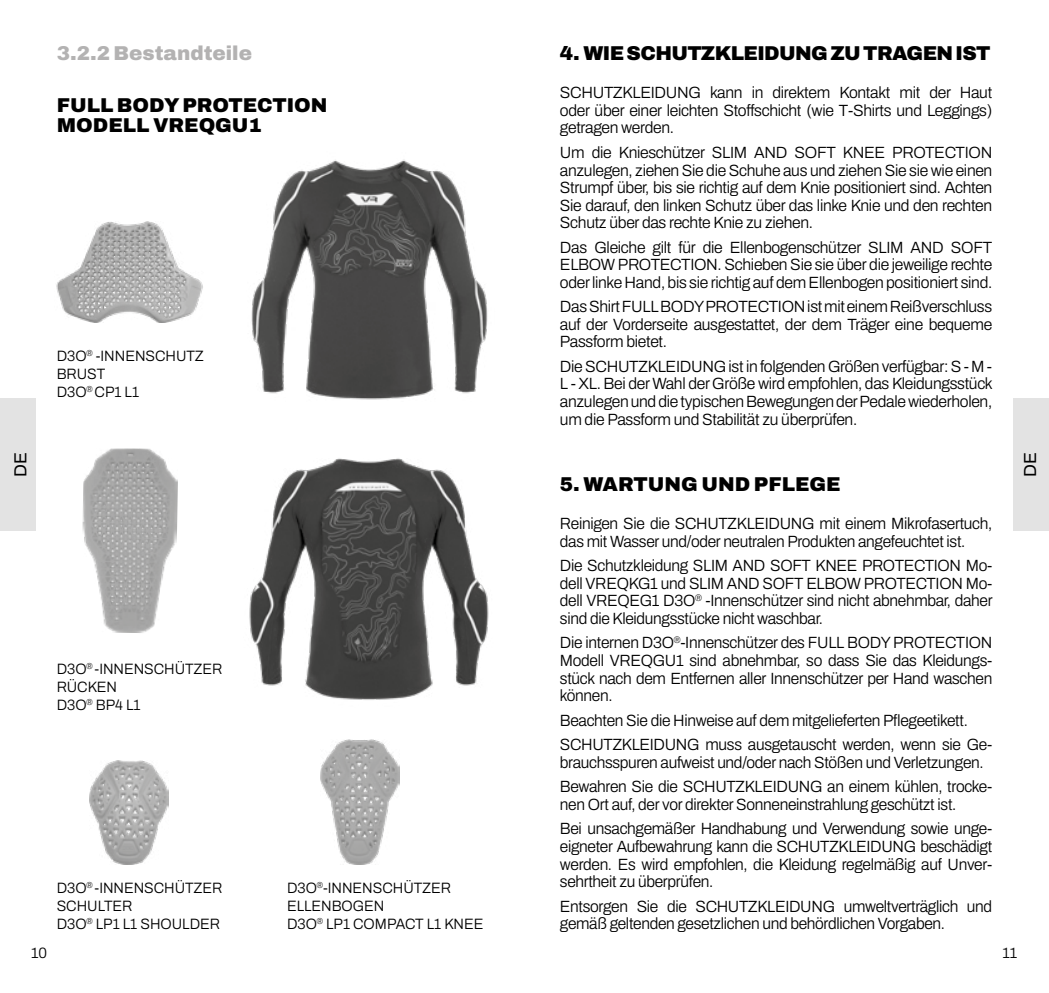
<style>
.page{position:relative;width:1049px;height:993px;background:#fff}
.page>*{position:absolute;margin:0;border:0;box-sizing:border-box;transform-origin:0 0}
.t1{font:900 20px/20px "Archivo";color:#000}
.t2{font:900 20px "Archivo";letter-spacing:-.03em;color:#000}
.t3{font:900 20px "Archivo";color:#b3b2b2}
.t4{font:600 17.5px "Archivo";color:#000}
.t5{font:600 16.25px/17.5px "Archivo";letter-spacing:-.02em;color:#000;scale:.96 1}
.t6{font:600 16.25px/17.5px "Archivo";letter-spacing:-.02em;color:#000;text-align:justify}
.t7{font:600 15px/18px "Archivo";color:#000;scale:.95 1}
.t8{font:600 15px "Archivo";color:#000}
</style>
<div class="page">
<div style="left:1014px;top:398px;width:35px;height:132px;background:#e3e3e3"></div>
<div style="left:0;top:398px;width:35px;height:132px;background:#e3e3e3"></div>
<img style="left:249px;top:458px;width:240px;height:242px">
<img style="left:251px;top:159px;width:237px;height:241px">
<img style="left:56px;top:221px;width:147px;height:102px">
<img style="left:320px;top:739px;width:79px;height:124px">
<img style="left:82px;top:448px;width:96px;height:185px">
<img style="left:89px;top:760px;width:79px;height:103px">
<p class="t3" style="left:57px;top:38px;width:197px">3.2.2 Bestandteile</p>
<p class="t2" style="left:560px;top:38px;width:432px">4. WIE SCHUTZKLEIDUNG ZU TRAGEN IST</p>
<p class="t6" style="left:560px;top:84px;width:434px">SCHUTZKLEIDUNG kann in direktem Kontakt mit der Haut oder über einer leichten Stoffschicht (wie T-Shirts und Leggings) getragen werden.</p>
<p class="t6" style="left:560px;top:144px;width:434px">Um die Knieschützer SLIM AND SOFT KNEE PROTECTION anzulegen, ziehen Sie die Schuhe aus und ziehen Sie sie wie einen Strumpf über, bis sie richtig auf dem Knie positioniert sind. Achten Sie darauf, den linken Schutz über das linke Knie und den rechten Schutz über das rechte Knie zu ziehen.</p>
<p class="t6" style="left:560px;top:238px;width:434px">Das Gleiche gilt für die Ellenbogenschützer SLIM AND SOFT ELBOW PROTECTION. Schieben Sie sie über die jeweilige rechte oder linke Hand, bis sie richtig auf dem Ellenbogen positioniert sind.</p>
<p class="t6" style="left:560px;top:298px;width:434px">Das Shirt FULL BODY PROTECTION ist mit einem Reißverschluss auf der Vorderseite ausgestattet, der dem Träger eine bequeme Passform bietet.</p>
<p class="t6" style="left:560px;top:357px;width:434px">Die SCHUTZKLEIDUNG ist in folgenden Größen verfügbar: S - M - L - XL. Bei der Wahl der Größe wird empfohlen, das Kleidungsstück anzulegen und die typischen Bewegungen der Pedale wiederholen, um die Passform und Stabilität zu überprüfen.</p>
<p class="t1" style="left:57px;top:95px;width:272px">FULL BODY PROTECTION<br>MODELL VREQGU1</p>
<p class="t7" style="left:57px;top:347px;width:156px">D3O<sup>®</sup> -INNENSCHUTZ<br>BRUST<br>D3O<sup>®</sup> CP1 L1</p>
<p class="t4" style="left:7px;top:476px;width:26px;rotate:-90deg">DE</p>
<p class="t4" style="left:1017px;top:476px;width:26px;rotate:-90deg">DE</p>
<p class="t1" style="left:560px;top:473px;width:282px">5. WARTUNG UND PFLEGE</p>
<p class="t5" style="left:560px;top:514px;width:452px">Reinigen Sie die SCHUTZKLEIDUNG mit einem Mikrofasertuch, das mit Wasser und/oder neutralen Produkten angefeuchtet ist.</p>
<p class="t5" style="left:560px;top:557px;width:452px;text-align:justify">Die Schutzkleidung SLIM AND SOFT KNEE PROTECTION Mo&shy;dell VREQKG1 und SLIM AND SOFT ELBOW PROTECTION Mo&shy;dell VREQEG1 D3O<sup>®</sup> -Innenschützer sind nicht abnehmbar, daher sind die Kleidungsstücke nicht waschbar.</p>
<p class="t5" style="left:560px;top:634px;width:452px;text-align:justify">Die internen D3O<sup>®</sup>-Innenschützer des FULL BODY PROTECTION Modell VREQGU1 sind abnehmbar, so dass Sie das Kleidungs&shy;stück nach dem Entfernen aller Innenschützer per Hand waschen können.</p>
<p class="t5" style="left:560px;top:707px;width:452px;line-height:24.5px">Beachten Sie die Hinweise auf dem mitgelieferten Pflegeetikett.<br>SCHUTZKLEIDUNG muss ausgetauscht werden, wenn sie Ge-</p>
<p class="t5" style="left:560px;top:749px;width:452px;line-height:24.5px">brauchsspuren aufweist und/oder nach Stößen und Verletzungen.<br>Bewahren Sie die SCHUTZKLEIDUNG an einem kühlen, trocke-</p>
<p class="t5" style="left:560px;top:791px;width:452px;line-height:24.5px">nen Ort auf, der vor direkter Sonneneinstrahlung geschützt ist.<br>Bei unsachgemäßer Handhabung und Verwendung sowie unge-</p>
<p class="t5" style="left:560px;top:837px;width:452px;text-align:justify">eigneter Aufbewahrung kann die SCHUTZKLEIDUNG beschädigt werden. Es wird empfohlen, die Kleidung regelmäßig auf Unver&shy;sehrtheit zu überprüfen.</p>
<p class="t5" style="left:560px;top:897px;width:452px">Entsorgen Sie die SCHUTZKLEIDUNG umweltverträglich und gemäß geltenden gesetzlichen und behördlichen Vorgaben.</p>
<p class="t7" style="left:57px;top:659px;width:176px">D3O<sup>®</sup> -INNENSCHÜTZER<br>RÜCKEN<br>D3O<sup>®</sup> BP4 L1</p>
<p class="t7" style="left:57px;top:878px;width:176px">D3O<sup>®</sup> -INNENSCHÜTZER<br>SCHULTER<br>D3O<sup>®</sup> LP1 L1 SHOULDER</p>
<p class="t7" style="left:287px;top:878px;width:208px">D3O<sup>®</sup>-INNENSCHÜTZER<br>ELLENBOGEN<br>D3O<sup>®</sup> LP1 COMPACT L1 KNEE</p>
<p class="t8" style="left:31px;top:940px;width:18px">10</p>
<p class="t8" style="left:1002px;top:940px;width:16px">11</p>
</div>
